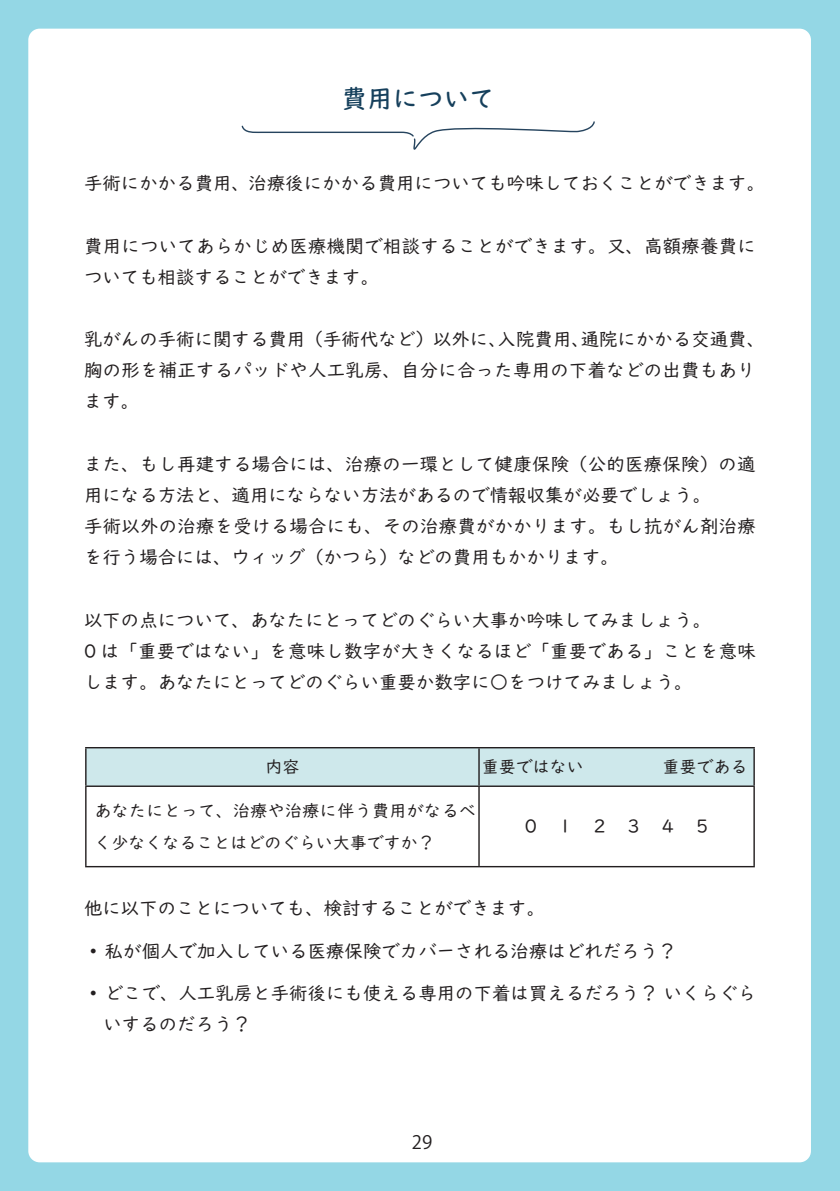
<style>
.page{position:relative;width:840px;height:1191px;background:#fff}
.page>*{position:absolute;margin:0;border:0;box-sizing:border-box;transform-origin:0 0}
.t1{font:500 25.6px "UD Digi Kyokasho Pro";color:#16405c}
.t2{font:18.4px/31.2px "UD Digi Kyokasho Pro";color:#231f20}
.t3{font:18.4px "Koz Go Pr 6 N";color:#231f20}
.t4{font:17px/31.2px "UD Digi Kyokasho Pro";letter-spacing:.02em;color:#231f20}
.t5{font:17px "UD Digi Kyokasho Pro";color:#231f20}
</style>
<div class="page">
<div style="left:0;top:0;width:839px;height:1191px;background:#94d7e5"></div>
<div style="left:28px;top:29px;width:782px;height:1133px;background:#fff;border-radius:11px"></div>
<svg style="left:241px;top:121px;width:354px;height:29px"></svg>
<hr style="left:839px;top:0;width:1px;height:1191px;background:#94d7e5">
<div style="left:86px;top:748px;width:667px;height:37px;background:#cee8eb"></div>
<hr style="left:85px;top:747px;width:393px;height:1px;background:#231f20">
<hr style="left:85px;top:748px;width:1px;height:37px;background:#231f20">
<hr style="left:478px;top:747px;width:276px;height:1px;background:#231f20">
<hr style="left:478px;top:748px;width:1px;height:37px;background:#231f20">
<hr style="left:753px;top:748px;width:1px;height:37px;background:#231f20">
<hr style="left:85px;top:785px;width:393px;height:2px;background:#231f20">
<hr style="left:85px;top:787px;width:1px;height:79px;background:#231f20">
<hr style="left:478px;top:785px;width:276px;height:2px;background:#231f20">
<hr style="left:478px;top:787px;width:1px;height:79px;background:#231f20">
<hr style="left:753px;top:787px;width:1px;height:79px;background:#231f20">
<hr style="left:85px;top:866px;width:393px;height:1px;background:#231f20">
<hr style="left:478px;top:866px;width:276px;height:1px;background:#231f20">
<p class="t1" style="left:341px;top:77px;width:155px">費用について</p>
<p class="t2" style="left:84px;top:167px;width:682px">手術にかかる費用、治療後にかかる費用についても吟味しておくことができます。</p>
<p class="t2" style="left:84px;top:229px;width:673px">費用についてあらかじめ医療機関で相談することができます。又、高額療養費についても相談することができます。</p>
<p class="t2" style="left:84px;top:323px;width:682px">乳がんの手術に関する費用（手術代など）以外に、入院費用、通院にかかる交通費、胸の形を補正するパッドや人工乳房、自分に合った専用の下着などの出費もあります。</p>
<p class="t2" style="left:84px;top:447px;width:672px">また、もし再建する場合には、治療の一環として健康保険（公的医療保険）の適用になる方法と、適用にならない方法があるので情報収集が必要でしょう。</p>
<p class="t2" style="left:84px;top:510px;width:673px">手術以外の治療を受ける場合にも、その治療費がかかります。もし抗がん剤治療を行う場合には、ウィッグ（かつら）などの費用もかかります。</p>
<p class="t2" style="left:84px;top:603px;width:628px">以下の点について、あなたにとってどのぐらい大事か吟味してみましょう。</p>
<p class="t2" style="left:84px;top:634px;width:673px">0 は「重要ではない」を意味し数字が大きくなるほど「重要である」ことを意味します。あなたにとってどのぐらい重要か数字に○をつけてみましょう。</p>
<p class="t5" style="left:265px;top:753px;width:36px">内容</p>
<p class="t5" style="left:481px;top:753px;width:104px">重要ではない</p>
<p class="t5" style="left:662px;top:753px;width:104px">重要である　</p>
<p class="t4" style="left:94px;top:794px;width:383px">あなたにとって、治療や治療に伴う費用がなるべく少なくなることはどのぐらい大事ですか？</p>
<p class="t2" style="left:524px;top:810px;width:185px">0 1 2 3 4 5</p>
<p class="t2" style="left:84px;top:891px;width:462px">他に以下のことについても、検討することができます。</p>
<p class="t2" style="left:84px;top:934px;width:593px">◦私が個人で加入している医療保険でカバーされる治療はどれだろう？</p>
<p class="t2" style="left:103px;top:976px;width:653px;text-indent:-19px">◦どこで、人工乳房と手術後にも使える専用の下着は買えるだろう？ いくらぐらいするのだろう？</p>
<p class="t3" style="left:411px;top:1132px;width:22px">29</p>
</div>
